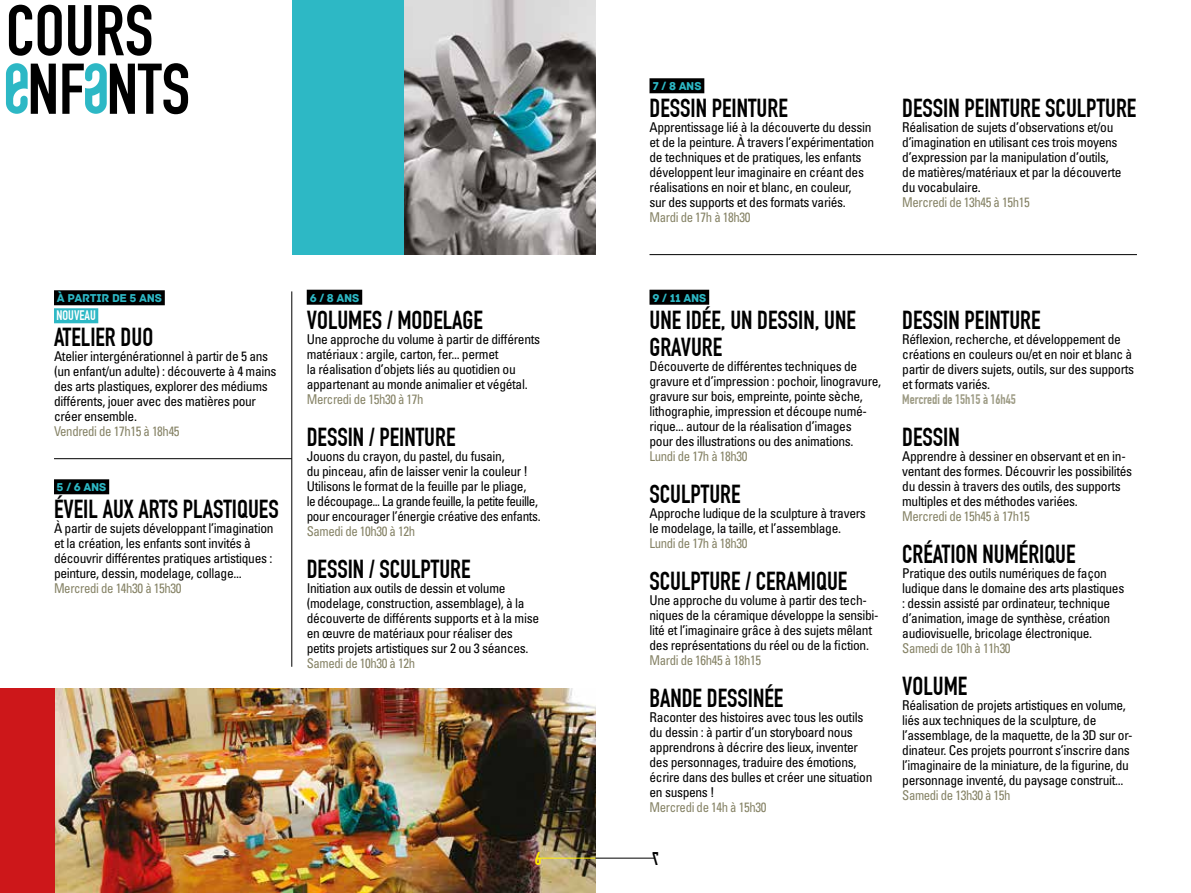
<style>
.page{position:relative;width:1191px;height:893px;background:#fff}
.page>*{position:absolute;margin:0;border:0;box-sizing:border-box;transform-origin:0 0}
.t1{font:700 70.5px/58.5px "DIN Condensed";color:#000;text-align:center}
.t2{font:700 25.5px/27px "DIN Condensed";color:#000}
.t3{font:700 18px "DIN Condensed";color:#ffed00}
.t4{font:condensed 13.5px/15px "Univers";letter-spacing:-.025em;color:#000}
.t5{font:condensed 13.5px "Univers";letter-spacing:-.03em;color:#868366;scale:.95 1}
.t6{font:700 13.5px "DIN Condensed";color:#9c9a83}
.t7{font:700 13.5px "DIN Condensed";color:#fff}
.t8{font:12px "Archive";letter-spacing:-.025em;color:#2db8c5}
</style>
<div class="page">
<img style="left:54px;top:689px;width:541px;height:204px">
<div style="left:54px;top:290px;width:111px;height:15px;background:#000"></div>
<div style="left:54px;top:308px;width:44px;height:15px;background:#2db8c5"></div>
<div style="left:54px;top:479px;width:55px;height:15px;background:#000"></div>
<div style="left:307px;top:290px;width:55px;height:15px;background:#000"></div>
<svg style="left:6px;top:63px;width:22px;height:51px"></svg>
<svg style="left:85px;top:63px;width:22px;height:51px"></svg>
<hr style="left:291px;top:291px;width:1px;height:376px;background:#000">
<hr style="left:54px;top:458px;width:238px;height:1px;background:#000">
<hr style="left:539px;top:858px;width:56px;height:1px;background:#ffed00">
<div style="left:292px;top:0;width:303px;height:254px;background:#2db8c5"></div>
<div style="left:0;top:689px;width:54px;height:204px;background:#cd171a"></div>
<img style="left:404px;top:0;width:191px;height:254px">
<div style="left:649px;top:78px;width:55px;height:15px;background:#000"></div>
<div style="left:649px;top:290px;width:60px;height:15px;background:#000"></div>
<hr style="left:649px;top:254px;width:488px;height:1px;background:#000">
<hr style="left:595px;top:858px;width:59px;height:1px;background:#000">
<h1 class="t1" style="left:6px;top:2px;width:186px">COURS<br>NF NTS</h1>
<p class="t8" style="left:57px;top:291px;width:107px">À PARTIR DE 5 ANS</p>
<p class="t7" style="left:57px;top:308px;width:41px">NOUVEAU</p>
<h2 class="t2" style="left:54px;top:323px;width:101px">ATELIER DUO</h2>
<p class="t4" style="left:54px;top:348px;width:224px">Atelier intergénérationnel à partir de 5 ans (un enfant/un adulte) : découverte à 4 mains des arts plastiques, explorer des médiums différents, jouer avec des matières pour créer ensemble.</p>
<p class="t5" style="left:54px;top:422px;width:134px">Vendredi de 17h15 à 18h45</p>
<p class="t8" style="left:57px;top:480px;width:51px">5 / 6 ANS</p>
<h2 class="t2" style="left:54px;top:496px;width:226px">ÉVEIL AUX ARTS PLASTIQUES</h2>
<p class="t4" style="left:54px;top:521px;width:221px">À partir de sujets développant l’imagination et la création, les enfants sont invités à découvrir différentes pratiques artistiques : peinture, dessin, modelage, collage...</p>
<p class="t5" style="left:54px;top:580px;width:136px">Mercredi de 14h30 à 15h30</p>
<p class="t8" style="left:310px;top:291px;width:51px">6 / 8 ANS</p>
<h2 class="t2" style="left:307px;top:306px;width:178px">VOLUMES / MODELAGE</h2>
<p class="t4" style="left:307px;top:331px;width:235px">Une approche du volume à partir de différents matériaux : argile, carton, fer... permet<br>la réalisation d’objets liés au quotidien ou appartenant au monde animalier et végétal.</p>
<p class="t5" style="left:307px;top:390px;width:125px">Mercredi de 15h30 à 17h</p>
<h2 class="t2" style="left:307px;top:423px;width:150px">DESSIN / PEINTURE</h2>
<p class="t4" style="left:307px;top:448px;width:235px">Jouons du crayon, du pastel, du fusain,<br>du pinceau, afin de laisser venir la couleur !<br>Utilisons le format de la feuille par le pliage,<br>le découpage... La grande feuille, la petite feuille, pour encourager l’énergie créative des enfants.</p>
<p class="t5" style="left:307px;top:522px;width:116px">Samedi de 10h30 à 12h</p>
<h2 class="t2" style="left:307px;top:555px;width:165px">DESSIN / SCULPTURE</h2>
<p class="t4" style="left:307px;top:580px;width:234px">Initiation aux outils de dessin et volume (modelage, construction, assemblage), à la découverte de différents supports et à la mise en œuvre de matériaux pour réaliser des petits projets artistiques sur 2 ou 3 séances.</p>
<p class="t5" style="left:307px;top:654px;width:116px">Samedi de 10h30 à 12h</p>
<h3 class="t3" style="left:535px;top:848px;width:8px">6</h3>
<p class="t8" style="left:652px;top:79px;width:51px">7 / 8 ANS</p>
<h2 class="t2" style="left:649px;top:95px;width:140px">DESSIN PEINTURE</h2>
<p class="t4" style="left:649px;top:120px;width:226px">Apprentissage lié à la découverte du dessin et de la peinture. À travers l’expérimentation de techniques et de pratiques, les enfants développent leur imaginaire en créant des réalisations en noir et blanc, en couleur,<br>sur des supports et des formats variés.</p>
<p class="t5" style="left:649px;top:209px;width:108px">Mardi de 17h à 18h30</p>
<h2 class="t2" style="left:902px;top:95px;width:236px">DESSIN PEINTURE SCULPTURE</h2>
<p class="t4" style="left:902px;top:120px;width:221px">Réalisation de sujets d’observations et/ou d’imagination en utilisant ces trois moyens d’expression par la manipulation d’outils, de matières/matériaux et par la découverte du vocabulaire.</p>
<p class="t5" style="left:902px;top:194px;width:136px">Mercredi de 13h45 à 15h15</p>
<p class="t8" style="left:652px;top:291px;width:56px">9 / 11 ANS</p>
<h2 class="t2" style="left:649px;top:306px;width:208px">UNE IDÉE, UN DESSIN, UNE<br>GRAVURE</h2>
<p class="t4" style="left:649px;top:358px;width:233px">Découverte de différentes techniques de gravure et d’impression : pochoir, linogravure, gravure sur bois, empreinte, pointe sèche, lithographie, impression et découpe numé&shy;rique... autour de la réalisation d’images<br>pour des illustrations ou des animations.</p>
<p class="t5" style="left:649px;top:447px;width:105px">Lundi de 17h à 18h30</p>
<h2 class="t2" style="left:649px;top:480px;width:93px">SCULPTURE</h2>
<p class="t4" style="left:649px;top:505px;width:218px">Approche ludique de la sculpture à travers le modelage, la taille, et l’assemblage.</p>
<p class="t5" style="left:649px;top:534px;width:105px">Lundi de 17h à 18h30</p>
<h2 class="t2" style="left:649px;top:567px;width:199px">SCULPTURE / CERAMIQUE</h2>
<p class="t4" style="left:649px;top:592px;width:231px">Une approche du volume à partir des tech&shy;niques de la céramique développe la sensibi&shy;lité et l’imaginaire grâce à des sujets mêlant des représentations du réel ou de la fiction.</p>
<p class="t5" style="left:649px;top:651px;width:119px">Mardi de 16h45 à 18h15</p>
<h2 class="t2" style="left:649px;top:684px;width:135px">BANDE DESSINÉE</h2>
<p class="t4" style="left:649px;top:709px;width:224px">Raconter des histoires avec tous les outils du dessin : à partir d’un storyboard nous apprendrons à décrire des lieux, inventer des personnages, traduire des émotions, écrire dans des bulles et créer une situation en suspens !</p>
<p class="t5" style="left:649px;top:798px;width:125px">Mercredi de 14h à 15h30</p>
<h2 class="t2" style="left:902px;top:306px;width:140px">DESSIN PEINTURE</h2>
<p class="t4" style="left:902px;top:331px;width:233px">Réflexion, recherche, et développement de créations en couleurs ou/et en noir et blanc à partir de divers sujets, outils, sur des supports et formats variés.</p>
<p class="t6" style="left:902px;top:391px;width:115px">Mercredi de 15h15 à 16h45</p>
<h2 class="t2" style="left:902px;top:423px;width:59px">DESSIN</h2>
<p class="t4" style="left:902px;top:448px;width:231px">Apprendre à dessiner en observant et en in&shy;ventant des formes. Découvrir les possibilités du dessin à travers des outils, des supports multiples et des méthodes variées.</p>
<p class="t5" style="left:902px;top:507px;width:136px">Mercredi de 15h45 à 17h15</p>
<h2 class="t2" style="left:902px;top:540px;width:175px">CRÉATION NUMÉRIQUE</h2>
<p class="t4" style="left:902px;top:565px;width:224px">Pratique des outils numériques de façon ludique dans le domaine des arts plastiques : dessin assisté par ordinateur, technique d’animation, image de synthèse, création audiovisuelle, bricolage électronique.</p>
<p class="t5" style="left:902px;top:639px;width:116px">Samedi de 10h à 11h30</p>
<h2 class="t2" style="left:902px;top:672px;width:67px">VOLUME</h2>
<p class="t4" style="left:902px;top:697px;width:232px">Réalisation de projets artistiques en volume, liés aux techniques de la sculpture, de l’assemblage, de la maquette, de la 3D sur or&shy;dinateur. Ces projets pourront s’inscrire dans l’imaginaire de la miniature, de la figurine, du personnage inventé, du paysage construit...</p>
<p class="t5" style="left:902px;top:786px;width:116px">Samedi de 13h30 à 15h</p>
</div>
